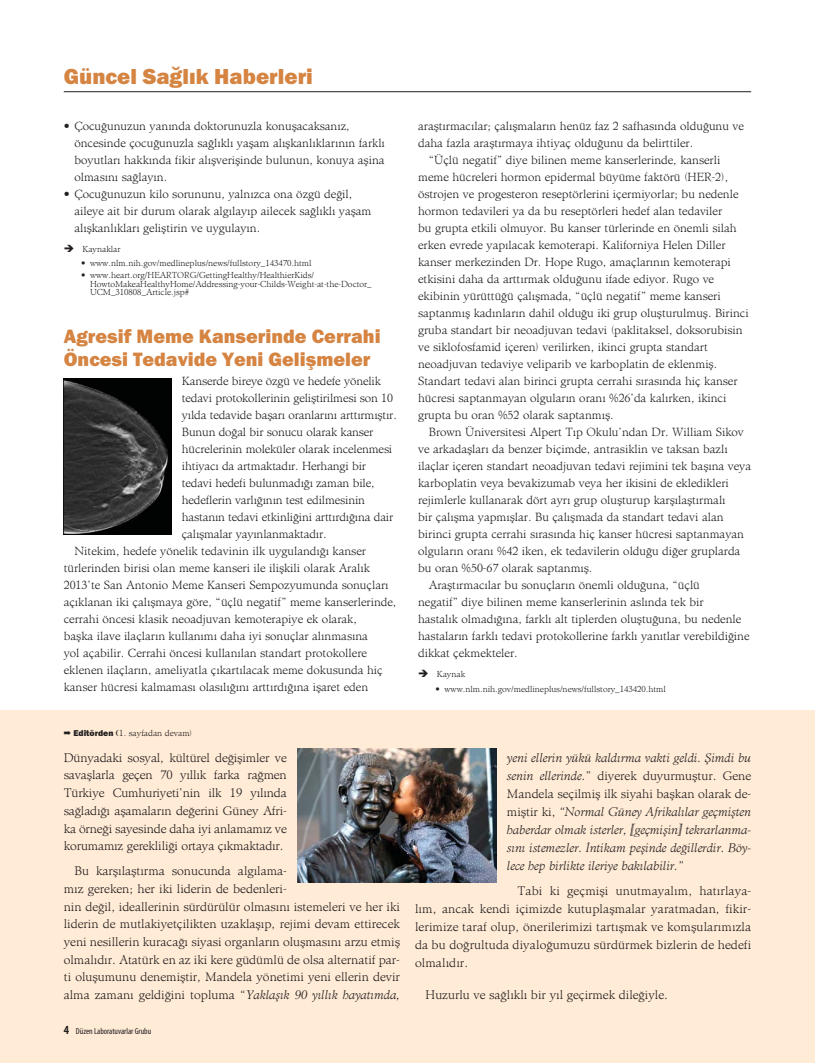
<style>
.page{position:relative;width:815px;height:1063px;background:#fff}
.page>*{position:absolute;margin:0;border:0;box-sizing:border-box;transform-origin:0 0}
.t1{font:800 22.5px "Franklin Gothic";color:#d58442}
.t2{font:800 20px/23.8px "Franklin Gothic";color:#d58442}
.t3{font:12.5px/17.8px "Admine";color:#231f20;text-align:justify}
.t4{font:italic 300 12.5px/18px "Admine";color:#231f20;text-align:justify}
.t5{font:11.88px/17px "Admine";color:#231f20}
.t6{font:8.75px/8.5px "Admine";color:#231f20}
.t7{font:condensed 8.75px "Myriad Pro";color:#231f20}
.s1{font-family:"Franklin Gothic";font-weight:800}
.s2{font-weight:300;font-style:italic}
.s3{font-weight:700;font-size:12.5px}
.s4{font-weight:400;font-style:normal}
</style>
<div class="page">
<hr style="left:64px;top:91px;width:687px;height:1px;background:#231f20">
<div style="left:0;top:710px;width:815px;height:353px;background:#ffebd6"></div>
<img style="left:64px;top:379px;width:107px;height:156px">
<img style="left:297px;top:748px;width:199px;height:134px">
<h1 class="t1" style="left:64px;top:69px;width:251px">Güncel Sağlık Haberleri</h1>
<p class="t5" style="left:74px;top:119px;width:312px;text-indent:-11px">• Çocuğunuzun yanında doktorunuzla konuşacaksanız, öncesinde çocuğunuzla sağlıklı yaşam alışkanlıklarının farklı boyutları hakkında fikir alışverişinde bulunun, konuya aşina olmasını sağlayın.</p>
<p class="t5" style="left:74px;top:187px;width:299px;text-indent:-11px">• Çocuğunuzun kilo sorununu, yalnızca ona özgü değil, aileye ait bir durum olarak algılayıp ailecek sağlıklı yaşam alışkanlıkları geliştirin ve uygulayın.</p>
<p class="t6" style="left:64px;top:245px;width:58px">➔ Kaynaklar</p>
<p class="t6" style="left:81px;top:260px;width:232px">• www.nlm.nih.gov/medlineplus/news/fullstory_143470.html</p>
<p class="t6" style="left:90px;top:272px;width:283px;text-indent:-9px">• www.heart.org/HEARTORG/GettingHealthy/HealthierKids/<br>HowtoMakeaHealthyHome/Addressing-your-Childs-Weight-at-the-Doctor_<br>UCM_310808_Article.jsp#</p>
<h2 class="t2" style="left:64px;top:326px;width:318px">Agresif Meme Kanserinde Cerrahi<br>Ön cesi Tedavide Yeni Gelişmeler</h2>
<p class="t5" style="left:182px;top:374px;width:201px">Kanserde bireye özgü ve hedefe yönelik</p>
<p class="t5" style="left:182px;top:391px;width:213px">tedavi protokollerinin geliştirilmesi son 10</p>
<p class="t5" style="left:182px;top:408px;width:216px">yılda tedavide başarı oranlarını arttırmıştır.</p>
<p class="t5" style="left:182px;top:425px;width:193px">Bunun doğal bir sonucu olarak kanser</p>
<p class="t5" style="left:182px;top:442px;width:212px">hücrelerinin moleküler olarak incelenmesi</p>
<p class="t5" style="left:182px;top:459px;width:186px">ihtiyacı da artmaktadır. Herhangi bir</p>
<p class="t5" style="left:182px;top:476px;width:194px">tedavi hedefi bulunmadığı zaman bile,</p>
<p class="t5" style="left:182px;top:493px;width:185px">hedeflerin varlığının test edilmesinin</p>
<p class="t5" style="left:182px;top:510px;width:213px">hastanın tedavi etkinliğini arttırdığına dair</p>
<p class="t5" style="left:182px;top:527px;width:146px">çalışmalar yayınlanmaktadır.</p>
<p class="t5" style="left:74px;top:544px;width:293px">Nitekim, hedefe yönelik tedavinin ilk uygulandığı kanser</p>
<p class="t5" style="left:64px;top:561px;width:308px">türlerinden birisi olan meme kanseri ile ilişkili olarak Aralık</p>
<p class="t5" style="left:64px;top:578px;width:326px">2013’te San Antonio Meme Kanseri Sempozyumunda sonuçları</p>
<p class="t5" style="left:64px;top:595px;width:334px">açıklanan iki çalışmaya göre, “üçlü negatif” meme kanserlerinde,</p>
<p class="t5" style="left:64px;top:612px;width:295px">cerrahi öncesi klasik neoadjuvan kemoterapiye ek olarak,</p>
<p class="t5" style="left:64px;top:629px;width:306px">başka ilave ilaçların kullanımı daha iyi sonuçlar alınmasına</p>
<p class="t5" style="left:64px;top:646px;width:305px">yol açabilir. Cerrahi öncesi kullanılan standart protokollere</p>
<p class="t5" style="left:64px;top:663px;width:320px">eklenen ilaçların, ameliyatla çıkartılacak meme dokusunda hiç</p>
<p class="t5" style="left:64px;top:680px;width:306px">kanser hücresi kalmaması olasılığını arttırdığına işaret eden</p>
<p class="t6" style="left:64px;top:730px;width:130px">➡ <span class="s1">Editörden</span> 1. sayfadan devam)</p>
<p class="t3" style="left:64px;top:750px;width:225px">Dünyadaki sosyal, kültürel değişimler ve savaşlarla geçen 70 yıllık farka rağmen Türkiye Cumhuriyeti’nin ilk 19 yılında sağladığı aşamaların değerini Güney Afri&shy;ka örneği sayesinde daha iyi anlamamız ve korumamız gerekliliği ortaya çıkmaktadır.</p>
<p class="t3" style="left:64px;top:863px;width:338px;text-align:left;text-indent:11px">Bu karşılaştırma sonucunda algılama-<br>mız gereken; her iki liderin de bedenleri-<br>nin değil, ideallerinin sürdürülür olmasını istemeleri ve her iki liderin de mutlakiyetçilikten uzaklaşıp, rejimi devam ettirecek yeni nesillerin kuracağı siyasi organların oluşmasını arzu etmiş olmalıdır. Atatürk en az iki kere güdümlü de olsa alternatif par&shy;ti oluşumunu denemiştir, Mandela yönetimi yeni ellerin devir alma zamanı geldiğini topluma “<span class="s2">Yaklaşık 90 yıllık hayatımda,</span></p>
<p class="t7" style="left:64px;top:1028px;width:89px"><span class="s3">4</span> Düzen Laboratuvarlar Grubu</p>
<p class="t5" style="left:418px;top:119px;width:327px">araştırmacılar; çalışmaların henüz faz 2 safhasında olduğunu ve</p>
<p class="t5" style="left:418px;top:136px;width:277px">daha fazla araştırmaya ihtiyaç olduğunu da belirttiler.</p>
<p class="t5" style="left:429px;top:153px;width:293px">“Üçlü negatif” diye bilinen meme kanserlerinde, kanserli</p>
<p class="t5" style="left:418px;top:170px;width:312px">meme hücreleri hormon epidermal büyüme faktörü (HER-2),</p>
<p class="t5" style="left:418px;top:187px;width:322px">östrojen ve progesteron reseptörlerini içermiyorlar; bu nedenle</p>
<p class="t5" style="left:418px;top:204px;width:306px">hormon tedavileri ya da bu reseptörleri hedef alan tedaviler</p>
<p class="t5" style="left:418px;top:221px;width:320px">bu grupta etkili olmuyor. Bu kanser türlerinde en önemli silah</p>
<p class="t5" style="left:418px;top:238px;width:309px">erken evrede yapılacak kemoterapi. Kaliforniya Helen Diller</p>
<p class="t5" style="left:418px;top:255px;width:314px">kanser merkezinden Dr. Hope Rugo, amaçlarının kemoterapi</p>
<p class="t5" style="left:418px;top:272px;width:298px">etkisini daha da arttırmak olduğunu ifade ediyor. Rugo ve</p>
<p class="t5" style="left:418px;top:289px;width:304px">ekibinin yürüttüğü çalışmada, “üçlü negatif” meme kanseri</p>
<p class="t5" style="left:418px;top:306px;width:332px">saptanmış kadınların dahil olduğu iki grup oluşturulmuş. Birinci</p>
<p class="t5" style="left:418px;top:323px;width:326px">gruba standart bir neoadjuvan tedavi (paklitaksel, doksorubisin</p>
<p class="t5" style="left:418px;top:340px;width:291px">ve siklofosfamid içeren) verilirken, ikinci grupta standart</p>
<p class="t5" style="left:418px;top:357px;width:301px">neoadjuvan tedaviye veliparib ve karboplatin de eklenmiş.</p>
<p class="t5" style="left:418px;top:374px;width:321px">Standart tedavi alan birinci grupta cerrahi sırasında hiç kanser</p>
<p class="t5" style="left:418px;top:391px;width:310px">hücresi saptanmayan olguların oranı %26’da kalırken, ikinci</p>
<p class="t5" style="left:418px;top:408px;width:197px">grupta bu oran %52 olarak saptanmış.</p>
<p class="t5" style="left:429px;top:425px;width:317px">Brown Üniversitesi Alpert Tıp Okulu’ndan Dr. William Sikov</p>
<p class="t5" style="left:418px;top:442px;width:311px">ve arkadaşları da benzer biçimde, antrasiklin ve taksan bazlı</p>
<p class="t5" style="left:418px;top:459px;width:334px">ilaçlar içeren standart neoadjuvan tedavi rejimini tek başına veya</p>
<p class="t5" style="left:418px;top:476px;width:312px">karboplatin veya bevakizumab veya her ikisini de ekledikleri</p>
<p class="t5" style="left:418px;top:493px;width:309px">rejimlerle kullanarak dört ayrı grup oluşturup karşılaştırmalı</p>
<p class="t5" style="left:418px;top:510px;width:307px">bir çalışma yapmışlar. Bu çalışmada da standart tedavi alan</p>
<p class="t5" style="left:418px;top:527px;width:327px">birinci grupta cerrahi sırasında hiç kanser hücresi saptanmayan</p>
<p class="t5" style="left:418px;top:544px;width:324px">olguların oranı %42 iken, ek tedavilerin olduğu diğer gruplarda</p>
<p class="t5" style="left:418px;top:561px;width:176px">bu oran %50-67 olarak saptanmış.</p>
<p class="t5" style="left:429px;top:578px;width:273px">Araştırmacılar bu sonuçların önemli olduğuna, “üçlü</p>
<p class="t5" style="left:418px;top:595px;width:287px">negatif” diye bilinen meme kanserlerinin aslında tek bir</p>
<p class="t5" style="left:418px;top:612px;width:325px">hastalık olmadığına, farklı alt tiplerden oluştuğuna, bu nedenle</p>
<p class="t5" style="left:418px;top:629px;width:333px">hastaların farklı tedavi protokollerine farklı yanıtlar verebildiğine</p>
<p class="t5" style="left:418px;top:646px;width:101px">dikkat çekmekteler.</p>
<p class="t6" style="left:418px;top:670px;width:49px">➔ Kaynak</p>
<p class="t6" style="left:435px;top:685px;width:232px">• www.nlm.nih.gov/medlineplus/news/fullstory_143420.html</p>
<p class="t4" style="left:507px;top:750px;width:246px">yeni ellerin yükü kaldırma vakti geldi. Şimdi bu senin ellerinde.<span class="s4">” diyerek duyurmuştur. Gene Mandela seçilmiş ilk siyahi başkan olarak de&shy;miştir ki,</span> “Normal Güney Afrikalılar geçmişten haberdar olmak isterler, [geçmişin] tekrarlanma&shy;sını istemezler. İntikam peşinde değillerdir. Böy&shy;lece hep birlikte ileriye bakılabilir.”</p>
<p class="t3" style="left:415px;top:883px;width:338px;text-indent:103px">Tabi ki geçmişi unutmayalım, hatırlaya&shy;lım, ancak kendi içimizde kutuplaşmalar yaratmadan, fikir&shy;lerimize taraf olup, önerilerimizi tartışmak ve komşularımızla da bu doğrultuda diyaloğumuzu sürdürmek bizlerin de hedefi olmalıdır.</p>
<p class="t3" style="left:426px;top:987px;width:244px">Huzurlu ve sağlıklı bir yıl geçirmek dileğiyle.</p>
</div>
